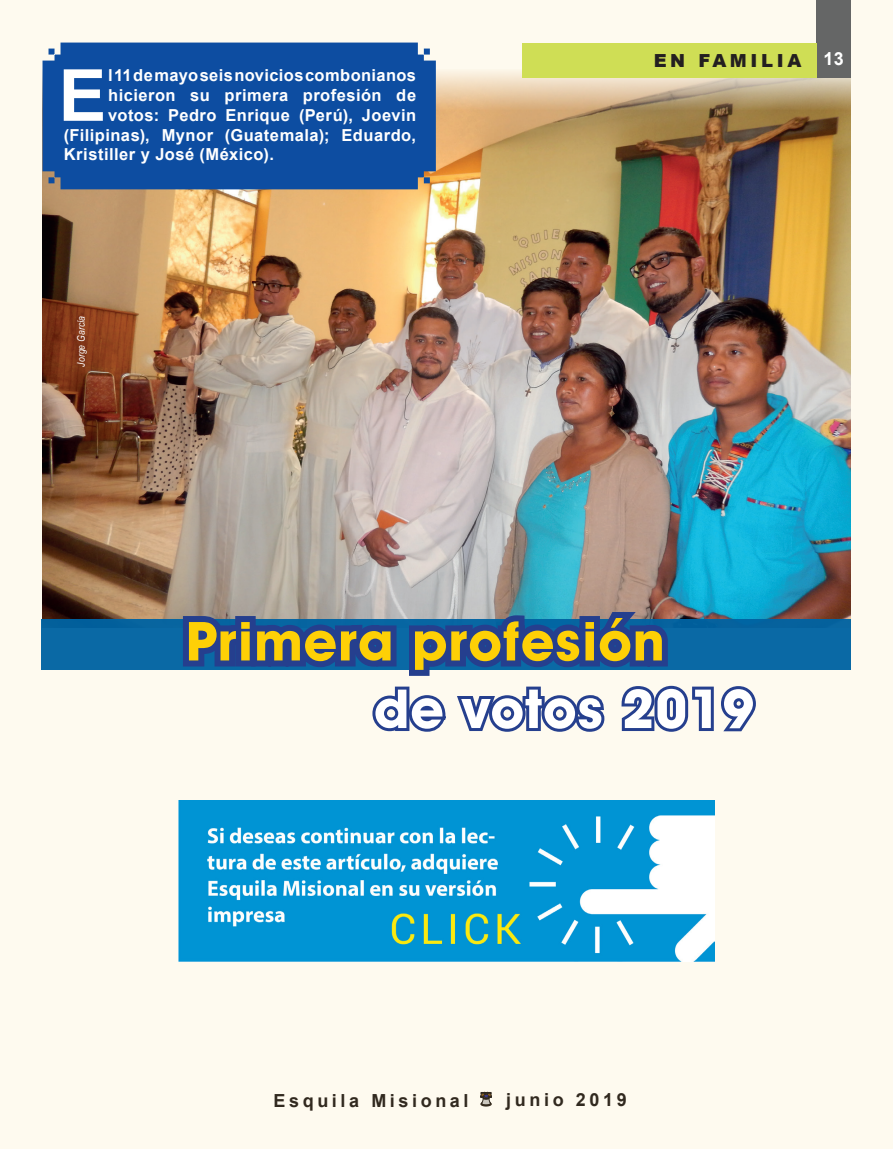
<style>
.page{position:relative;width:893px;height:1149px;background:#fff}
.page>*{position:absolute;margin:0;border:0;box-sizing:border-box;transform-origin:0 0}
.t1{font:700 71.85px "Arial";color:#fff}
.Intenciones_del_mes{font:700 54px "Avant Garde IT Cby BT";letter-spacing:.025em;color:#fed006}
.Intenciones_del_mes-2{font:700 54px "Avant Garde IT Cby BT";letter-spacing:.025em;color:#fff}
.t2{font:700 18px "Arial";letter-spacing:.2em;color:#231f20}
.Section_heading_head{font:900 18px "Arial";letter-spacing:.2em;color:#231f20}
.t3{font:700 18px "Arial";color:#fff}
.t4{font:700 16.5px "Arial";letter-spacing:.025em;color:#fff}
.t5{font:italic 10.5px "Arial Narrow";letter-spacing:.01em;color:#fff}
</style>
<div class="page">
<div style="left:0;top:0;width:893px;height:1148px;background:#fefaef"></div>
<img style="left:43px;top:71px;width:808px;height:548px">
<div style="left:816px;top:0;width:35px;height:78px;background:#656666"></div>
<div style="left:522px;top:43px;width:294px;height:34px;background:#cfde55"></div>
<div style="left:43px;top:43px;width:393px;height:146px;background:#0d4da1"></div>
<div style="left:42px;top:619px;width:809px;height:50px;background:#0a69a5"></div>
<svg style="left:177px;top:601px;width:582px;height:131px"></svg>
<img style="left:178px;top:800px;width:536px;height:161px">
<p class="t1" style="left:59px;top:48px;width:49px">E</p>
<p class="t4" style="left:108px;top:64px;width:309px">l 11 de mayo seis novicios combonianos</p>
<p class="t4" style="left:108px;top:84px;width:309px">hicieron su primera profesión de</p>
<p class="t4" style="left:108px;top:104px;width:309px">votos: Pedro Enrique (Perú), Joevin</p>
<p class="t4" style="left:64px;top:124px;width:354px">(Filipinas), Mynor (Guatemala); Eduardo,</p>
<p class="t4" style="left:64px;top:144px;width:212px">Kristiller y José (México).</p>
<p class="t5" style="left:74px;top:366px;width:52px;rotate:-90deg">Jorge García</p>
<p class="Section_heading_head" style="left:654px;top:47px;width:149px">EN FAMILIA</p>
<p class="t3" style="left:823px;top:45px;width:22px">13</p>
<p class="Intenciones_del_mes" style="left:186px;top:608px;width:480px">Primera profesión</p>
<p class="Intenciones_del_mes-2" style="left:374px;top:675px;width:382px">de votos 2019</p>
<p class="t2" style="left:274px;top:1088px;width:197px">Esquila Misional</p>
<p class="t2" style="left:506px;top:1087px;width:122px">junio 2019</p>
</div>
